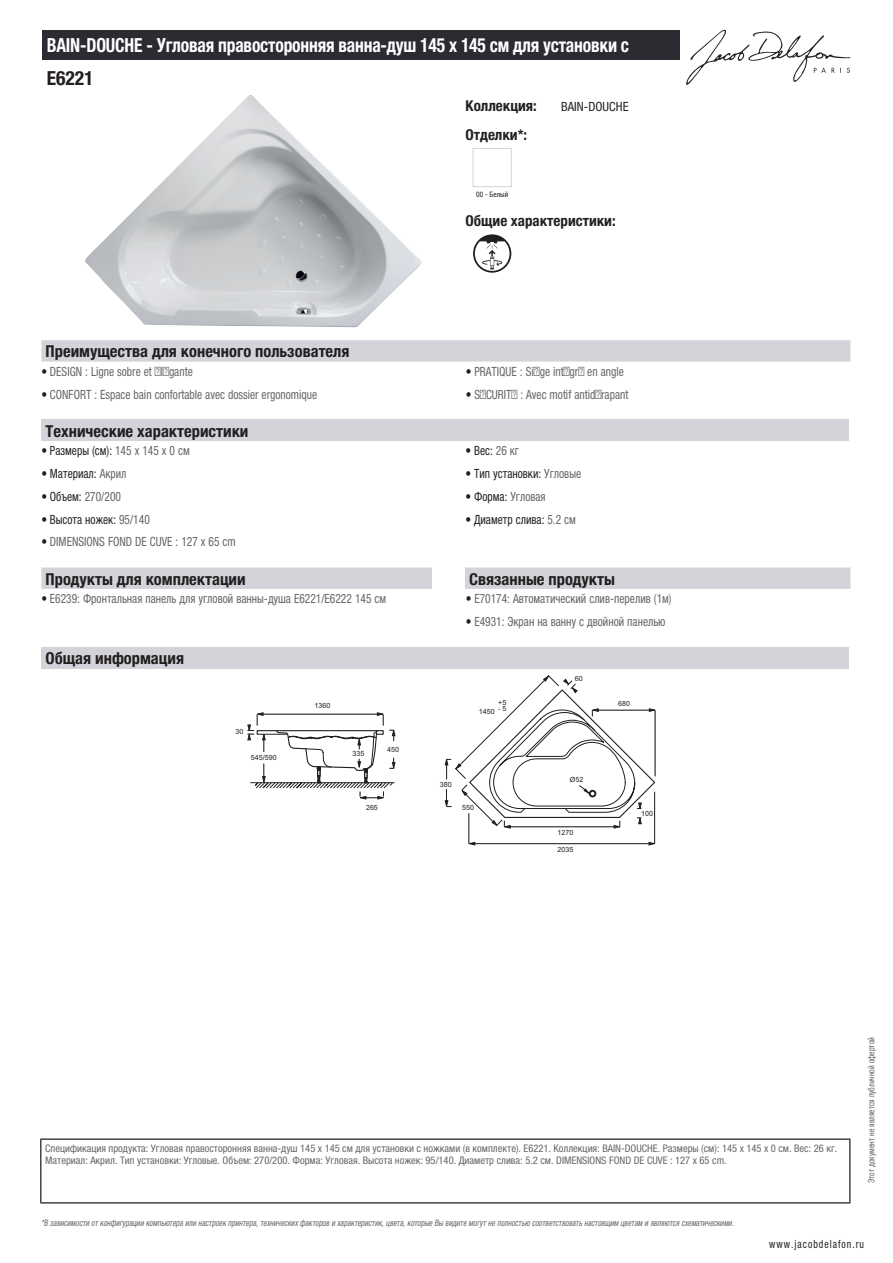
<style>
.page{position:relative;width:893px;height:1263px;background:#fff}
.page>*{position:absolute;margin:0;border:0;box-sizing:border-box;transform-origin:0 0}
.t1{font:700 condensed 19.5px "Helvetica Neue LTCYR";letter-spacing:-.01em;color:#fff;scale:.9 1}
.t2{font:700 condensed 19.5px "Helvetica Neue LTCYR";color:#231f20}
.t3{font:700 condensed 16.5px "Helvetica Neue LTCYR";color:#231f20}
.t4{font:700 condensed 15px "Helvetica Neue LTCYR";color:#231f20}
.t5{font:condensed 12.75px "Helvetica Neue LTCYR";color:#626568;scale:.9 1}
.t6{font:condensed 12.75px "Helvetica Neue LTCYR";color:#231f20;scale:.9 1}
.t7{font:condensed 12.75px "Helvetica Neue LTCYR";color:#231f20}
.t8{font:condensed 11.25px "Helvetica Neue LTCYR";letter-spacing:.1em;color:#231f20;scale:.87 1}
.t9{font:condensed 10.5px/12px "Helvetica Neue LTCYR";color:#626568}
.t10{font:italic condensed 9px "Helvetica Neue LTCYR";color:#626568;scale:.87 1}
.t11{font:condensed 9px "Helvetica Neue LTCYR";color:#626568;scale:.87 1}
.t12{font:condensed 7.5px "Helvetica Neue LTCYR";color:#231f20}
.t13{font:7.2px "Arial";color:#231f20}
.s1{color:#231f20}
.s2{color:#626568}
</style>
<div class="page">
<svg style="left:686px;top:30px;width:164px;height:55px"></svg>
<img style="left:85px;top:95px;width:337px;height:233px">
<div style="left:473px;top:148px;width:39px;height:39px;border:1px solid #d3d4da"></div>
<svg style="left:473px;top:234px;width:38px;height:39px"></svg>
<div style="left:41px;top:340px;width:809px;height:22px;background:#d3d4da"></div>
<div style="left:41px;top:420px;width:808px;height:21px;background:#d3d4da"></div>
<div style="left:41px;top:567px;width:809px;height:22px;background:#d3d4da"></div>
<div style="left:432px;top:567px;width:33px;height:22px;background:#fff"></div>
<div style="left:41px;top:647px;width:808px;height:21px;background:#d3d4da"></div>
<hr style="left:469px;top:813px;width:1px;height:31px;background:#231f20">
<hr style="left:473px;top:843px;width:177px;height:1px;background:#231f20">
<hr style="left:654px;top:792px;width:1px;height:52px;background:#231f20">
<svg style="left:468px;top:842px;width:7px;height:3px"></svg>
<svg style="left:648px;top:842px;width:8px;height:3px"></svg>
<hr style="left:655px;top:710px;width:1px;height:66px;background:#231f20">
<svg style="left:247px;top:712px;width:148px;height:87px"></svg>
<svg style="left:445px;top:675px;width:210px;height:153px"></svg>
<hr style="left:257px;top:734px;width:30px;height:1px;background:#231f20">
<div style="left:43px;top:30px;width:637px;height:30px;background:#2a2c32"></div>
<hr style="left:40px;top:1138px;width:810px;height:2px;background:#040503">
<hr style="left:40px;top:1140px;width:1px;height:62px;background:#040503">
<hr style="left:849px;top:1140px;width:1px;height:62px;background:#040503">
<hr style="left:40px;top:1202px;width:810px;height:1px;background:#040503">
<h1 class="t1" style="left:47px;top:34px;width:648px">BAIN-DOUCHE - Угловая правосторонняя ванна-душ 145 х 145 см для установки с</h1>
<h1 class="t2" style="left:47px;top:67px;width:48px">E6221</h1>
<p class="t4" style="left:466px;top:97px;width:73px">Коллекция:</p>
<p class="t7" style="left:561px;top:99px;width:69px">BAIN-DOUCHE</p>
<p class="t4" style="left:466px;top:126px;width:63px">Отделки*:</p>
<p class="t12" style="left:476px;top:190px;width:34px">00 - Белый</p>
<p class="t4" style="left:466px;top:212px;width:152px">Общие характеристики:</p>
<p class="t3" style="left:46px;top:342px;width:305px">Преимущества для конечного пользователя</p>
<p class="t5" style="left:41px;top:364px;width:170px"><span class="s1">•</span> DESIGN : Ligne sobre et élégante</p>
<p class="t5" style="left:466px;top:364px;width:177px"><span class="s1">•</span> PRATIQUE : Siège intégré en angle</p>
<p class="t5" style="left:41px;top:387px;width:308px"><span class="s1">•</span> CONFORT : Espace bain confortable avec dossier ergonomique</p>
<p class="t5" style="left:466px;top:387px;width:182px"><span class="s1">•</span> SÉCURITÉ : Avec motif antidérapant</p>
<p class="t3" style="left:46px;top:422px;width:204px">Технические характеристики</p>
<p class="t6" style="left:41px;top:444px;width:166px">• Размеры (см): <span class="s2">145 x 145 x 0 см</span></p>
<p class="t6" style="left:466px;top:444px;width:61px">• Вес: <span class="s2">26 кг</span></p>
<p class="t6" style="left:41px;top:466px;width:96px">• Материал: <span class="s2">Акрил</span></p>
<p class="t6" style="left:466px;top:466px;width:130px">• Тип установки: <span class="s2">Угловые</span></p>
<p class="t6" style="left:41px;top:489px;width:90px">• Объем: <span class="s2">270/200</span></p>
<p class="t6" style="left:466px;top:489px;width:91px">• Форма: <span class="s2">Угловая</span></p>
<p class="t6" style="left:41px;top:512px;width:122px">• Высота ножек: <span class="s2">95/140</span></p>
<p class="t6" style="left:466px;top:512px;width:124px">• Диаметр слива: <span class="s2">5.2 см</span></p>
<p class="t5" style="left:41px;top:535px;width:217px"><span class="s1">•</span> DIMENSIONS FOND DE CUVE : 127 x 65 cm</p>
<p class="t3" style="left:46px;top:570px;width:202px">Продукты для комплектации</p>
<p class="t3" style="left:469px;top:570px;width:147px">Связанные продукты</p>
<p class="t5" style="left:41px;top:591px;width:385px"><span class="s1">•</span> E6239: Фронтальная панель для угловой ванны-душа Е6221/E6222 145 см</p>
<p class="t5" style="left:466px;top:591px;width:230px"><span class="s1">•</span> E70174: Автоматический слив-перелив (1м)</p>
<p class="t5" style="left:466px;top:614px;width:223px"><span class="s1">•</span> E4931: Экран на ванну с двойной панелью</p>
<p class="t3" style="left:46px;top:649px;width:140px">Общая информация</p>
<p class="t13" style="left:236px;top:727px;width:9px">30</p>
<p class="t13" style="left:251px;top:752px;width:27px">545/590</p>
<p class="t13" style="left:315px;top:701px;width:17px">1360</p>
<p class="t13" style="left:352px;top:749px;width:13px">335</p>
<p class="t13" style="left:387px;top:744px;width:13px">450</p>
<p class="t13" style="left:366px;top:802px;width:13px">265</p>
<p class="t13" style="left:498px;top:698px;width:10px">+5</p>
<p class="t13" style="left:498px;top:704px;width:10px">- 5</p>
<p class="t13" style="left:479px;top:707px;width:17px">1450</p>
<p class="t13" style="left:440px;top:780px;width:13px">380</p>
<p class="t13" style="left:462px;top:803px;width:13px">550</p>
<p class="t13" style="left:575px;top:674px;width:9px">60</p>
<p class="t13" style="left:570px;top:774px;width:15px">Ø52</p>
<p class="t13" style="left:558px;top:828px;width:17px">1270</p>
<p class="t13" style="left:558px;top:845px;width:17px">2035</p>
<p class="t13" style="left:618px;top:699px;width:13px">680</p>
<p class="t13" style="left:641px;top:809px;width:13px">100</p>
<p class="t9" style="left:45px;top:1142px;width:794px">Спецификация продукта: Угловая правосторонняя ванна-душ 145 х 145 см для установки с ножками (в комплекте). E6221. Коллекция: BAIN-DOUCHE. Размеры (см): 145 x 145 x 0 см. Вес: 26 кг.<br>Материал: Акрил. Тип установки: Угловые. Объем: 270/200. Форма: Угловая. Высота ножек: 95/140. Диаметр слива: 5.2 см. DIMENSIONS FOND DE CUVE : 127 x 65 cm.</p>
<p class="t10" style="left:41px;top:1218px;width:800px">*В зависимости отконфигурации компьютера или настроек принтера,техническихфакторов и характеристик,цвета,которые Вы видите могутне полностью соответствоватьнастоящим цветам и являются схематическими.</p>
<p class="t11" style="left:866px;top:1183px;width:169px;rotate:-90deg">Этот документ не является публичной офертой</p>
<p class="t8" style="left:769px;top:1237px;width:110px">www.jacobdelafon.ru</p>
</div>
